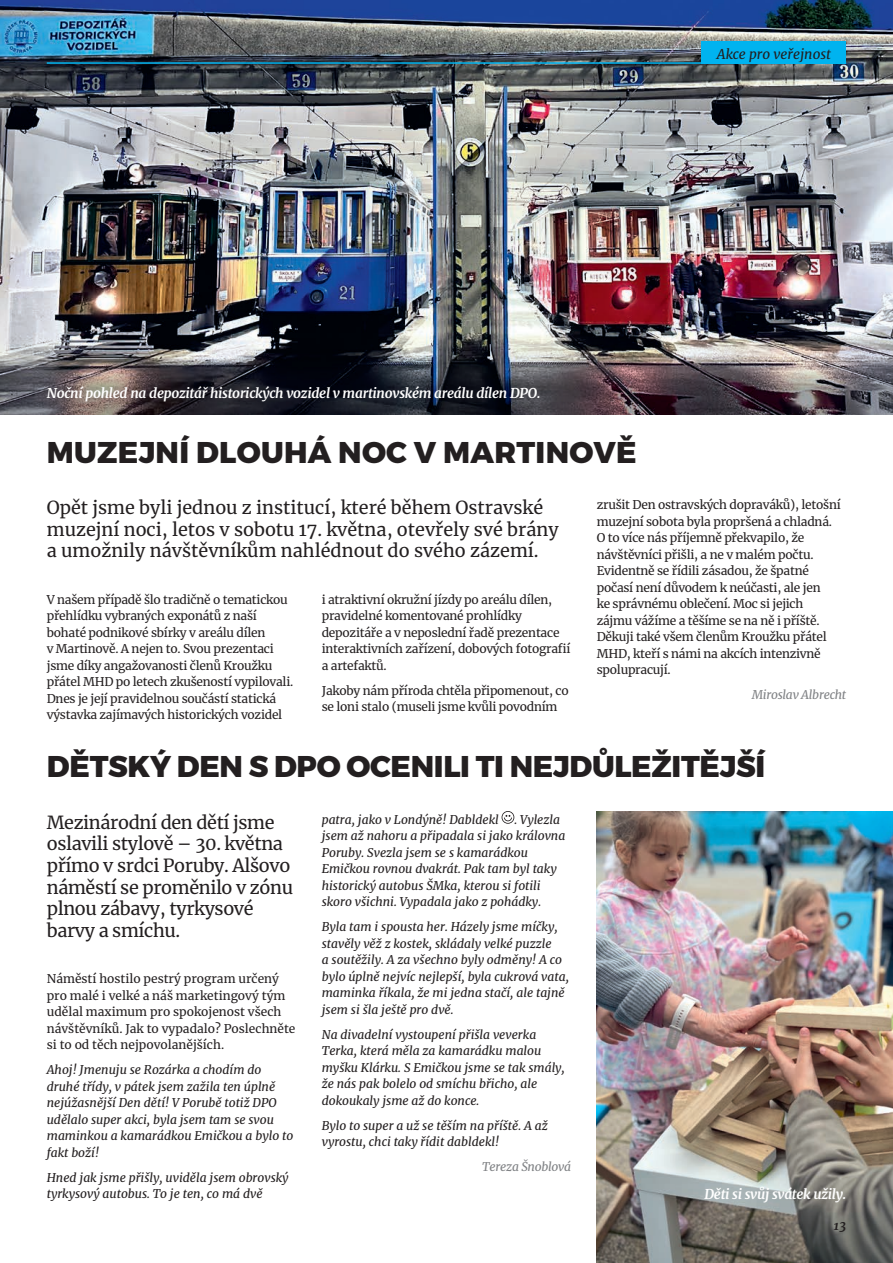
<style>
.page{position:relative;width:893px;height:1263px;background:#fff}
.page>*{position:absolute;margin:0;border:0;box-sizing:border-box;transform-origin:0 0}
.t1{font:800 30px "Montserrat";letter-spacing:-.01em;color:#231f20}
.t2{font:800 30px "Montserrat";letter-spacing:.01em;color:#231f20}
.t3{font:18px/21.6px "Merriweather";color:#231f20}
.t4{font:18px/21.6px "Merriweather";letter-spacing:-.02em;color:#231f20}
.t5{font:italic 700 13.5px "Merriweather";letter-spacing:-.02em;color:#fff}
.t6{font:italic 13.5px "Merriweather";color:#231f20}
.t7{font:italic 700 12.75px "Merriweather";color:#231f20}
.t8{font:italic 12px/16.5px "Merriweather";color:#231f20}
.t9{font:12px/16.5px "Merriweather";letter-spacing:-.02em;color:#231f20}
.t10{font:12px/16.5px "Merriweather";color:#231f20}
.t11{font:italic 12px "Merriweather";letter-spacing:-.02em;color:#808285}
</style>
<div class="page">
<img style="left:0;top:0;width:893px;height:415px">
<div style="left:702px;top:42px;width:144px;height:22px;background:#00b3ef"></div>
<hr style="left:47px;top:62px;width:799px;height:2px;background:#00b3ef">
<svg style="left:502px;top:811px;width:12px;height:13px"></svg>
<img style="left:597px;top:811px;width:296px;height:452px">
<p class="t5" style="left:47px;top:384px;width:495px">Noční pohled na depozitář historických vozidel v martinovském areálu dílen DPO.</p>
<p class="t6" style="left:717px;top:45px;width:116px">Akce pro veřejnost</p>
<h1 class="t2" style="left:47px;top:433px;width:591px">MUZEJNÍ DLOUHÁ NOC V MARTINOVĚ</h1>
<h2 class="t3" style="left:47px;top:496px;width:513px">Opět jsme byli jednou z institucí, které během Ostravské muzejní noci, letos v sobotu 17. května, otevřely své brány a umožnily návštěvníkům nahlédnout do svého zázemí.</h2>
<p class="t9" style="left:47px;top:591px;width:248px">V našem případě šlo tradičně o tematickou přehlídku vybraných exponátů z naší bohaté podnikové sbírky v areálu dílen<br>v Martinově. A nejen to. Svou prezentaci jsme díky angažovanosti členů Kroužku přátel MHD po letech zkušeností vypilovali.<br>Dnes je její pravidelnou součástí statická výstavka zajímavých historických vozidel</p>
<p class="t9" style="left:322px;top:591px;width:250px">i atraktivní okružní jízdy po areálu dílen, pravidelné komentované prohlídky depozitáře a v neposlední řadě prezentace interaktivních zařízení, dobových fotografií a artefaktů.</p>
<p class="t9" style="left:597px;top:496px;width:246px">zrušit Den ostravských dopraváků), letošní muzejní sobota byla propršená a chladná.<br>O to více nás příjemně překvapilo, že návštěvníci přišli, a ne v malém počtu.<br>Evidentně se řídili zásadou, že špatné počasí není důvodem k neúčasti, ale jen<br>ke správnému oblečení. Moc si jejich zájmu vážíme a těšíme se na ně i příště.<br>Děkuji také všem členům Kroužku přátel MHD, kteří s námi na akcích intenzivně spolupracují.</p>
<p class="t11" style="left:752px;top:686px;width:96px">Miroslav Albrecht</p>
<p class="t9" style="left:322px;top:682px;width:248px">Jakoby nám příroda chtěla připomenout, co se loni stalo (museli jsme kvůli povodním</p>
<h1 class="t1" style="left:47px;top:748px;width:720px">DĚTSKÝ DEN S DPO OCENILI TI NEJDŮLEŽITĚJŠÍ</h1>
<h2 class="t4" style="left:47px;top:811px;width:248px">Mezinárodní den dětí jsme oslavili stylově – 30. května přímo v srdci Poruby. Alšovo náměstí se proměnilo v zónu plnou zábavy, tyrkysové barvy a smíchu.</h2>
<p class="t10" style="left:47px;top:970px;width:250px">Náměstí hostilo pestrý program určený pro malé i velké a náš marketingový tým udělal maximum pro spokojenost všech návštěvníků. Jak to vypadalo? Poslechněte si to od těch nejpovolanějších.</p>
<p class="t8" style="left:47px;top:1061px;width:248px">Ahoj! Jmenuju se Rozárka a chodím do druhé třídy, v pátek jsem zažila ten úplně nejúžasnější Den dětí! V Porubě totiž DPO udělalo super akci, byla jsem tam se svou maminkou a kamarádkou Emičkou a bylo to fakt boží!</p>
<p class="t8" style="left:47px;top:1169px;width:243px">Hned jak jsme přišly, uviděla jsem obrovský tyrkysový autobus. To je ten, co má dvě</p>
<p class="t8" style="left:322px;top:811px;width:178px">patra, jako v Londýně! Dabldekl</p>
<p class="t8" style="left:322px;top:811px;width:245px;text-indent:193px">. Vylezla jsem až nahoru a připadala si jako královna Poruby. Svezla jsem se s kamarádkou Emičkou rovnou dvakrát. Pak tam byl taky historický autobus ŠMka, kterou si fotili skoro všichni. Vypadala jako z pohádky.</p>
<p class="t8" style="left:322px;top:918px;width:249px">Byla tam i spousta her. Házely jsme míčky, stavěly věž z kostek, skládaly velké puzzle<br>a soutěžily. A za všechno byly odměny! A co bylo úplně nejvíc nejlepší, byla cukrová vata, maminka říkala, že mi jedna stačí, ale tajně jsem si šla ještě pro dvě.</p>
<p class="t8" style="left:322px;top:1026px;width:245px">Na divadelní vystoupení přišla veverka Terka, která měla za kamarádku malou myšku Klárku. S Emičkou jsme se tak smály, že nás pak bolelo od smíchu břicho, ale dokoukaly jsme až do konce.</p>
<p class="t8" style="left:322px;top:1117px;width:228px">Bylo to super a už se těším na příště. A až vyrostu, chci taky řídit dabldekl!</p>
<p class="t11" style="left:482px;top:1159px;width:90px">Tereza Šnoblová</p>
<p class="t5" style="left:704px;top:1185px;width:143px">Děti si svůj svátek užily.</p>
<p class="t7" style="left:834px;top:1216px;width:14px">13</p>
</div>
